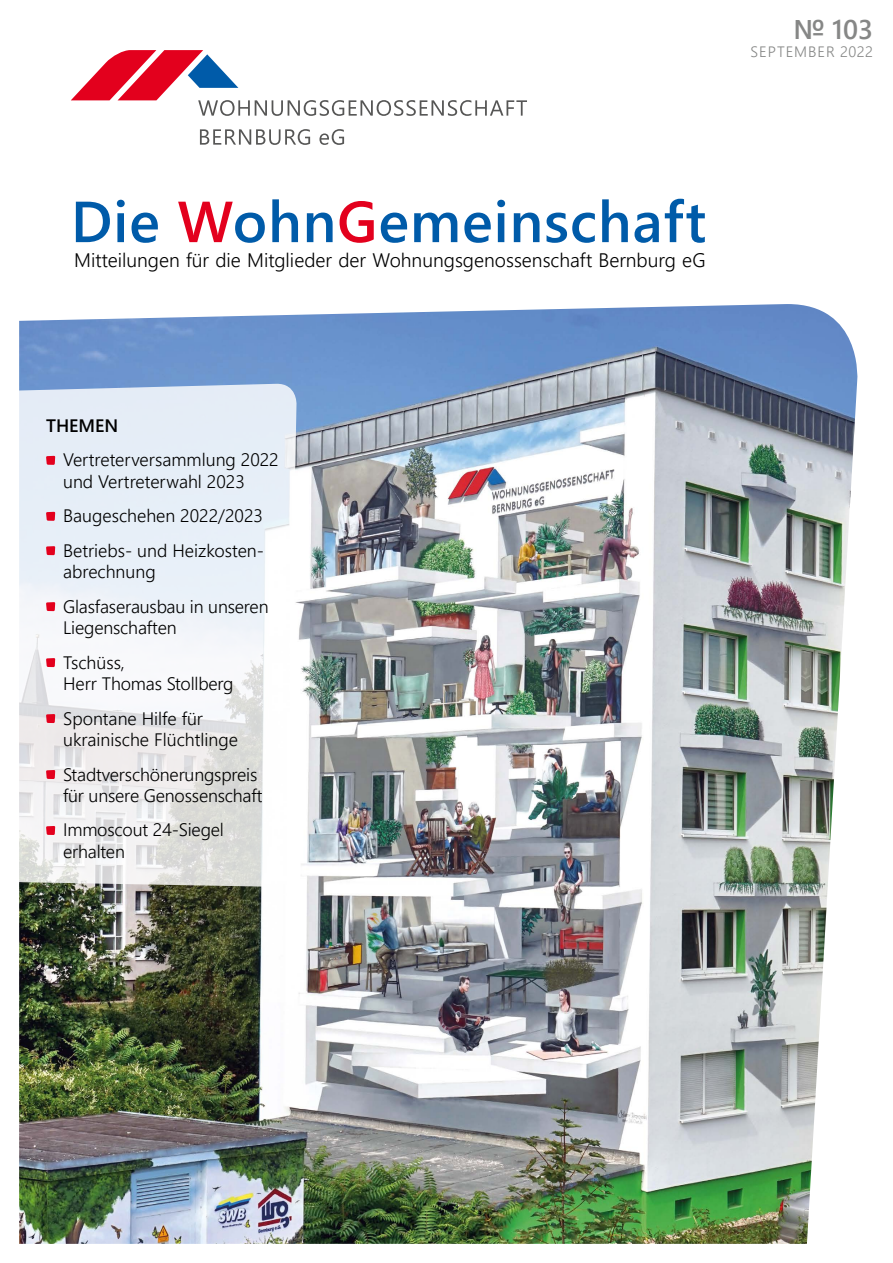
<style>
.page{position:relative;width:893px;height:1263px;background:#fff}
.page>*{position:absolute;margin:0;border:0;box-sizing:border-box;transform-origin:0 0}
.t1{font:600 57.75px "Segoe UI";letter-spacing:.015em;color:#005ba9}
.t2{font:600 27px "Segoe UI";color:#868786}
.t3{font:300 19.5px "Segoe UI";color:#000}
.t4{font:300 18px/34.3px "Segoe UI";color:#000}
.t5{font:600 18px "Segoe UI";color:#000}
.t6{font:300 15px "Segoe UI";letter-spacing:.065em;color:#868786}
.s1{color:#e3001d}
</style>
<div class="page">
<img style="left:19px;top:50px;width:839px;height:1194px">
<h2 class="t2" style="left:793px;top:4px;width:81px">№ 103</h2>
<p class="t6" style="left:750px;top:37px;width:124px">September 2022</p>
<h1 class="t1" style="left:71px;top:167px;width:637px">Die <span class="s1">W</span>ohn<span class="s1">G</span>emeinschaft</h1>
<p class="t3" style="left:74px;top:241px;width:633px">Mitteilungen für die Mitglieder der Wohnungsgenossenschaft Bernburg eG</p>
<p class="t5" style="left:46px;top:409px;width:74px">THEMEN</p>
<p class="t4" style="left:63px;top:447px;width:217px;line-height:21.6px">Vertreterversammlung 2022 und Vertreterwahl 2023</p>
<p class="t4" style="left:63px;top:497px;width:202px">Baugeschehen 2022/2023<br>Betriebs- und Heizkosten-</p>
<p class="t4" style="left:63px;top:553px;width:207px">abrechnung<br>Glasfaserausbau in unseren</p>
<p class="t4" style="left:55px;top:609px;width:123px;text-indent:8px">Liegenschaften<br>Tschüss,</p>
<p class="t4" style="left:63px;top:665px;width:172px">Herr Thomas Stollberg<br>Spontane Hilfe für</p>
<p class="t4" style="left:63px;top:721px;width:196px">ukrainische Flüchtlinge<br>Stadtverschönerungspreis</p>
<p class="t4" style="left:63px;top:777px;width:201px">für unsere Genossenschaft<br>Immoscout 24-Siegel</p>
<p class="t4" style="left:63px;top:833px;width:63px">erhalten</p>
</div>
